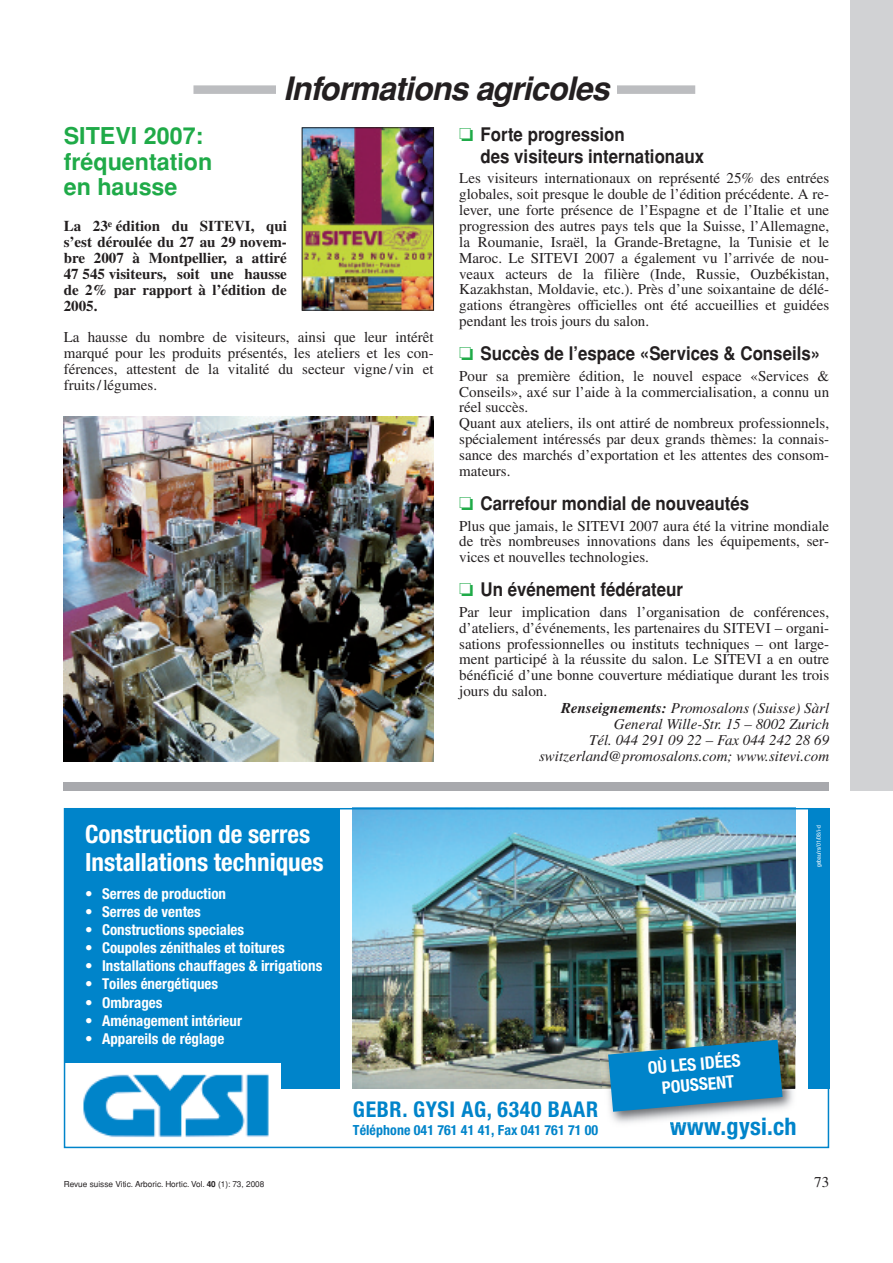
<style>
.page{position:relative;width:893px;height:1263px;background:#fff}
.page>*{position:absolute;margin:0;border:0;box-sizing:border-box;transform-origin:0 0}
.t1{font:italic 700 32.25px "Helvetica";letter-spacing:-.03em;color:#231f20}
.t2{font:25.2px/27.8px "Helvetica Neue Bold Cond+REVPQM";color:#fff}
.t3{font:24.15px "Helvetica Neue Bold Cond+REVPQM";letter-spacing:.01em;color:#0084ca}
.t4{font:700 23.25px/25.5px "Helvetica";color:#1faa48}
.t5{font:21.75px "Helvetica Neue Bold Cond+REVPQM";letter-spacing:.03em;color:#0084ca}
.t6{font:700 18.75px/21.3px "Helvetica";color:#231f20;scale:.9 1}
.t7{font:17.25px/20.7px "Helvetica Neue Bold Cond+REVPQM";color:#fff;text-align:center}
.t8{font:15px/15.9px "Times";color:#231f20;text-align:justify}
.t9{font:15px "Helvetica Neue Bold Cond+REVPQM";color:#fff}
.t10{font:italic 15px "Times";color:#231f20}
.t11{font:700 15px/15.9px "Times";color:#231f20;text-align:justify}
.t12{font:13.95px "Helvetica Neue Bold Cond+REVPQM";letter-spacing:.005em;color:#0084ca}
.t13{font:8.25px "Helvetica";color:#231f20}
.t14{font:6px "Helvetica Neue Condensed+EJPQYV";color:#fff}
.s1{color:#1faa48}
.s2{font-weight:700}
</style>
<div class="page">
<div style="left:193px;top:85px;width:502px;height:9px;background:#bcbdc0"></div>
<div style="left:276px;top:77px;width:341px;height:34px;background:#fff"></div>
<div style="left:850px;top:0;width:43px;height:791px;background:#d1d2d4"></div>
<img style="left:64px;top:417px;width:370px;height:344px">
<img style="left:304px;top:130px;width:128px;height:178px">
<div style="left:302px;top:128px;width:132px;height:182px;border:1px solid #231f20"></div>
<img style="left:63px;top:807px;width:767px;height:342px">
<div style="left:64px;top:782px;width:765px;height:9px;background:#a8a9ad"></div>
<h1 class="t1" style="left:283px;top:70px;width:328px">Informations agricoles</h1>
<h3 class="t4" style="left:64px;top:123px;width:150px">SITEVI 2007: fréquentation en hausse</h3>
<p class="t11" style="left:64px;top:219px;width:225px">La 23<sup>e</sup> édition du SITEVI, qui s’est déroulée du 27 au 29 novem&shy;bre 2007 à Montpellier, a attiré 47 545 visiteurs, soit une hausse de 2% par rapport à l’édition de 2005.</p>
<p class="t8" style="left:64px;top:331px;width:371px">La hausse du nombre de visiteurs, ainsi que leur intérêt marqué pour les produits présentés, les ateliers et les con&shy;férences, attestent de la vitalité du secteur vigne /vin et fruits/légumes.</p>
<h2 class="t2" style="left:85px;top:822px;width:240px">Construction de serres<br>Installations techniques</h2>
<p class="t9" style="left:85px;top:889px;width:142px">• Serres de production</p>
<p class="t9" style="left:85px;top:907px;width:117px">• Serres de ventes</p>
<p class="t9" style="left:85px;top:925px;width:161px">• Constructions speciales</p>
<p class="t9" style="left:85px;top:943px;width:201px">• Coupoles zénithales et toitures</p>
<p class="t9" style="left:85px;top:961px;width:239px">• Installations chauffages &amp; irrigations</p>
<p class="t9" style="left:85px;top:979px;width:135px">• Toiles énergétiques</p>
<p class="t9" style="left:85px;top:997px;width:79px">• Ombrages</p>
<p class="t9" style="left:85px;top:1015px;width:159px">• Aménagement intérieur</p>
<p class="t9" style="left:85px;top:1033px;width:141px">• Appareils de réglage</p>
<p class="t6" style="left:480px;top:124px;width:250px;text-indent:-21px"><span class="s1">❏</span> Forte progression<br>des visiteurs internationaux</p>
<p class="t8" style="left:459px;top:171px;width:371px">Les visiteurs internationaux on représenté 25% des entrées globales, soit presque le double de l’édition précédente. A re&shy;lever, une forte présence de l’Espagne et de l’Italie et une progression des autres pays tels que la Suisse, l’Allemagne, la Roumanie, Israël, la Grande-Bretagne, la Tunisie et le Maroc. Le SITEVI 2007 a également vu l’arrivée de nou&shy;veaux acteurs de la filière (Inde, Russie, Ouzbékistan, Kazakhstan, Moldavie, etc.). Près d’une soixantaine de délé&shy;gations étrangères officielles ont été accueillies et guidées pendant les trois jours du salon.</p>
<p class="t6" style="left:459px;top:343px;width:403px"><span class="s1">❏</span> Succès de l’espace «Services &amp; Conseils»</p>
<p class="t8" style="left:459px;top:369px;width:371px;text-align:left">Pour sa première édition, le nouvel espace «Services &amp; Conseils», axé sur l’aide à la commercialisation, a connu un réel succès.<br>Quant aux ateliers, ils ont attiré de nombreux professionnels, spécialement intéressés par deux grands thèmes: la connais&shy;sance des marchés d’exportation et les attentes des consom&shy;mateurs.</p>
<p class="t6" style="left:459px;top:493px;width:324px"><span class="s1">❏</span> Carrefour mondial de nouveautés</p>
<p class="t8" style="left:459px;top:519px;width:371px">Plus que jamais, le SITEVI 2007 aura été la vitrine mondiale de très nombreuses innovations dans les équipements, ser&shy;vices et nouvelles technologies.</p>
<p class="t6" style="left:459px;top:579px;width:250px"><span class="s1">❏</span> Un événement fédérateur</p>
<p class="t8" style="left:459px;top:605px;width:371px">Par leur implication dans l’organisation de conférences,</p>
<p class="t8" style="left:459px;top:621px;width:371px">d’ateliers, d’événements, les partenaires du SITEVI – organi-</p>
<p class="t8" style="left:459px;top:637px;width:371px">sations professionnelles ou instituts techniques – ont large-</p>
<p class="t8" style="left:459px;top:653px;width:371px">ment participé à la réussite du salon. Le SITEVI a en outre</p>
<p class="t8" style="left:459px;top:669px;width:371px">bénéficié d’une bonne couverture médiatique durant les trois</p>
<p class="t8" style="left:459px;top:685px;width:89px">jours du salon.</p>
<p class="t10" style="left:561px;top:703px;width:270px"><span class="s2">Renseignements:</span> Promosalons (Suisse) Sàrl</p>
<p class="t10" style="left:614px;top:719px;width:217px">General Wille-Str. 15 – 8002 Zurich</p>
<p class="t10" style="left:589px;top:735px;width:242px">Tél. 044 291 09 22 – Fax 044 242 28 69</p>
<p class="t10" style="left:539px;top:751px;width:292px">switzerland@promosalons.com; www.sitevi.com</p>
<p class="t7" style="left:647px;top:1059px;width:94px;rotate:-5deg">OÙ LES IDÉES<br>POUSSENT</p>
<p class="t14" style="left:816px;top:867px;width:44px;rotate:-90deg">gebau/rs/01/08/i-d</p>
<h3 class="t5" style="left:353px;top:1101px;width:247px">GEBR. GYSI AG, 6340 BAAR</h3>
<p class="t12" style="left:353px;top:1125px;width:247px">Téléphone 041 761 41 41, Fax 041 761 71 00</p>
<h3 class="t3" style="left:670px;top:1118px;width:128px">www.gysi.ch</h3>
<p class="t13" style="left:64px;top:1179px;width:202px">Revue suisse Vitic. Arboric. Hortic. Vol. <span class="s2">40</span> (1): 73, 2008</p>
<p class="t8" style="left:814px;top:1175px;width:16px">73</p>
</div>
